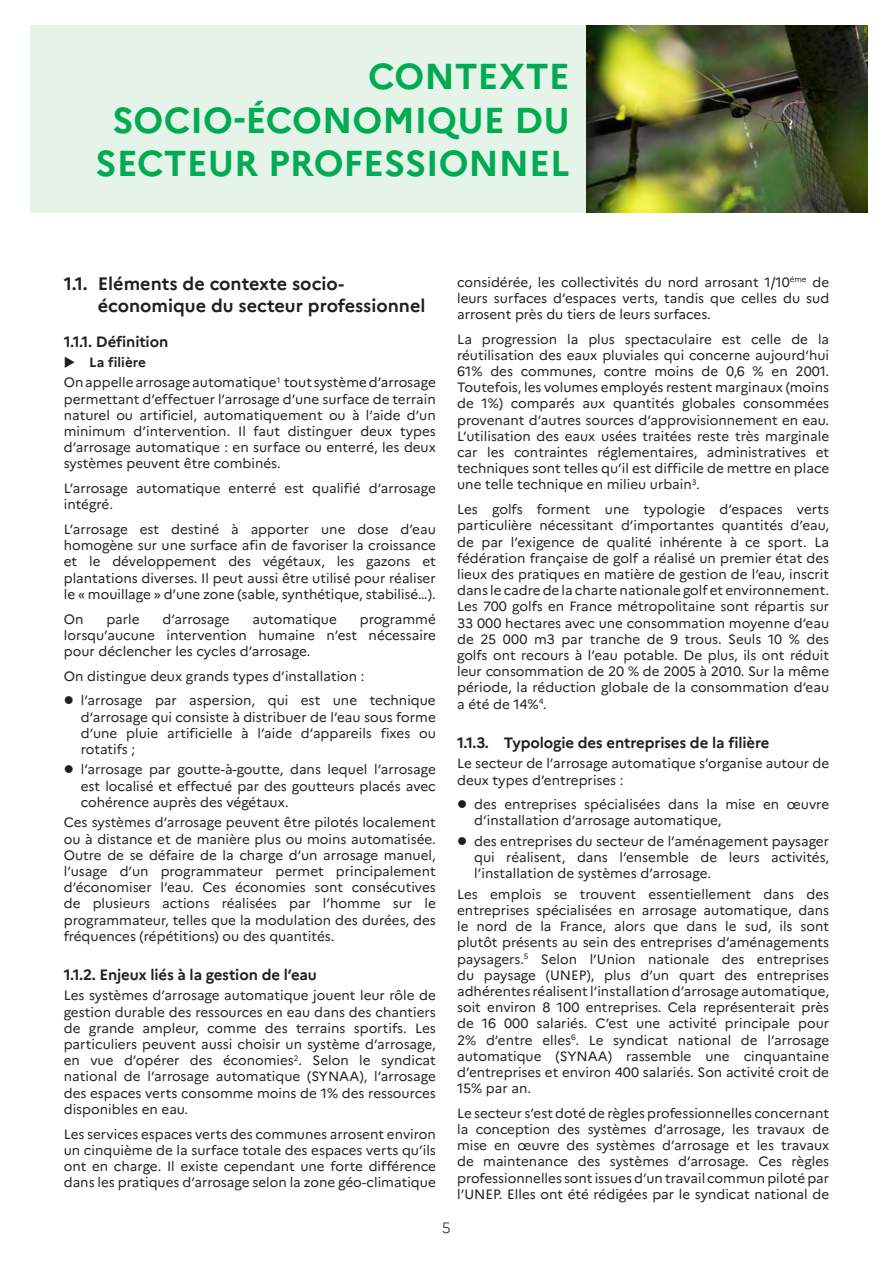
<style>
.page{position:relative;width:893px;height:1263px;background:#fff}
.page>*{position:absolute;margin:0;border:0;box-sizing:border-box;transform-origin:0 0}
.Titre_Rubrique_droit{font:700 36px/43.2px "Marianne";color:#00ab54;text-align:center}
._1_titre_Contexte{font:700 18px/21.6px "Marianne";color:#231f20}
._1-1_Inter-titre_Con{font:700 15px "Marianne";letter-spacing:-.01em;color:#231f20}
.t1{font:300 15px "Marianne";color:#231f20}
.Texte_sans-cesure{font:13.5px/16.2px "Marianne";color:#231f20;text-align:justify}
.Texte{font:13.5px/16.2px "Marianne";color:#231f20}
.t2{font:700 13.5px "Marianne";color:#231f20}
</style>
<div class="page">
<div style="left:30px;top:26px;width:837px;height:187px;background:#e6f3e9"></div>
<img style="left:587px;top:26px;width:280px;height:187px">
<p class="Titre_Rubrique_droit" style="left:368px;top:55px;width:203px">CONTEXTE</p>
<p class="Titre_Rubrique_droit" style="left:96px;top:98px;width:476px">SOCIO-ÉCONOMIQUE DU<br>SECTEUR PROFESSIONNEL</p>
<p class="_1_titre_Contexte" style="left:98px;top:273px;width:329px;text-indent:-34px">1.1. Eléments de contexte socio&shy;économique du secteur professionnel</p>
<p class="_1-1_Inter-titre_Con" style="left:64px;top:332px;width:106px">1.1.1. Définition</p>
<p class="t2" style="left:89px;top:354px;width:58px">La filière</p>
<p class="Texte_sans-cesure" style="left:64px;top:374px;width:374px">On appelle arrosage automatique<sup>1</sup> tout système d’arrosage permettant d’effectuer l’arrosage d’une surface de terrain naturel ou artificiel, automatiquement ou à l’aide d’un minimum d’intervention. Il faut distinguer deux types d’arrosage automatique : en surface ou enterré, les deux systèmes peuvent être combinés.</p>
<p class="Texte_sans-cesure" style="left:64px;top:480px;width:374px">L’arrosage automatique enterré est qualifié d’arrosage intégré.</p>
<p class="Texte_sans-cesure" style="left:64px;top:521px;width:374px">L’arrosage est destiné à apporter une dose d’eau homogène sur une surface afin de favoriser la croissance et le développement des végétaux, les gazons et plantations diverses. Il peut aussi être utilisé pour réaliser le « mouillage » d’une zone (sable, synthétique, stabilisé…).</p>
<p class="Texte_sans-cesure" style="left:64px;top:611px;width:21px">On</p>
<p class="Texte_sans-cesure" style="left:106px;top:611px;width:35px">parle</p>
<p class="Texte_sans-cesure" style="left:162px;top:611px;width:69px">d’arrosage</p>
<p class="Texte_sans-cesure" style="left:252px;top:611px;width:86px">automatique</p>
<p class="Texte_sans-cesure" style="left:64px;top:611px;width:374px;text-indent:296px">programmé lorsqu’aucune intervention humaine n’est nécessaire pour déclencher les cycles d’arrosage.</p>
<p class="Texte_sans-cesure" style="left:64px;top:668px;width:302px">On distingue deux grands types d’installation :</p>
<p class="Texte_sans-cesure" style="left:81px;top:692px;width:357px">l’arrosage par aspersion, qui est une technique d’arrosage qui consiste à distribuer de l’eau sous forme d’une pluie artificielle à l’aide d’appareils fixes ou rotatifs ;</p>
<p class="Texte_sans-cesure" style="left:81px;top:761px;width:357px">l’arrosage par goutte-à-goutte, dans lequel l’arrosage est localisé et effectué par des goutteurs placés avec cohérence auprès des végétaux.</p>
<p class="Texte_sans-cesure" style="left:64px;top:814px;width:374px">Ces systèmes d’arrosage peuvent être pilotés localement ou à distance et de manière plus ou moins automatisée.<br>Outre de se défaire de la charge d’un arrosage manuel, l’usage d’un programmateur permet principalement d’économiser l’eau. Ces économies sont consécutives de plusieurs actions réalisées par l’homme sur le programmateur, telles que la modulation des durées, des fréquences (répétitions) ou des quantités.</p>
<p class="_1-1_Inter-titre_Con" style="left:64px;top:965px;width:255px">1.1.2. Enjeux liés à la gestion de l’eau</p>
<p class="Texte_sans-cesure" style="left:64px;top:987px;width:374px">Les systèmes d’arrosage automatique jouent leur rôle de gestion durable des ressources en eau dans des chantiers de grande ampleur, comme des terrains sportifs. Les particuliers peuvent aussi choisir un système d’arrosage, en vue d’opérer des économies<sup>2</sup>. Selon le syndicat national de l’arrosage automatique (SYNAA), l’arrosage des espaces verts consomme moins de 1% des ressources disponibles en eau.</p>
<p class="Texte_sans-cesure" style="left:64px;top:1125px;width:374px">Les services espaces verts des communes arrosent environ un cinquième de la surface totale des espaces verts qu’ils ont en charge. Il existe cependant une forte différence dans les pratiques d’arrosage selon la zone géo-climatique</p>
<p class="Texte_sans-cesure" style="left:457px;top:274px;width:374px">considérée, les collectivités du nord arrosant 1/10<sup>éme</sup> de leurs surfaces d’espaces verts, tandis que celles du sud arrosent près du tiers de leurs surfaces.</p>
<p class="Texte_sans-cesure" style="left:457px;top:331px;width:374px">La progression la plus spectaculaire est celle de la réutilisation des eaux pluviales qui concerne aujourd’hui 61% des communes, contre moins de 0,6 % en 2001.<br>Toutefois, les volumes employés restent marginaux (moins de 1%) comparés aux quantités globales consommées provenant d’autres sources d’approvisionnement en eau.<br>L’utilisation des eaux usées traitées reste très marginale car les contraintes réglementaires, administratives et techniques sont telles qu’il est difficile de mettre en place une telle technique en milieu urbain<sup>3</sup>.</p>
<p class="Texte_sans-cesure" style="left:457px;top:501px;width:374px">Les golfs forment une typologie d’espaces verts particulière nécessitant d’importantes quantités d’eau, de par l’exigence de qualité inhérente à ce sport. La fédération française de golf a réalisé un premier état des lieux des pratiques en matière de gestion de l’eau, inscrit dans le cadre de la charte nationale golf et environnement.<br>Les 700 golfs en France métropolitaine sont répartis sur 33 000 hectares avec une consommation moyenne d’eau de 25 000 m3 par tranche de 9 trous. Seuls 10 % des golfs ont recours à l’eau potable. De plus, ils ont réduit leur consommation de 20 % de 2005 à 2010. Sur la même période, la réduction globale de la consommation d’eau a été de 14%<sup>4</sup>.</p>
<p class="_1-1_Inter-titre_Con" style="left:457px;top:733px;width:314px">1.1.3. Typologie des entreprises de la filière</p>
<p class="Texte" style="left:457px;top:755px;width:374px">Le secteur de l’arrosage automatique s’organise autour de deux types d’entreprises :</p>
<p class="Texte_sans-cesure" style="left:474px;top:796px;width:357px">des entreprises spécialisées dans la mise en œuvre d’installation d’arrosage automatique,</p>
<p class="Texte_sans-cesure" style="left:474px;top:833px;width:357px">des entreprises du secteur de l’aménagement paysager qui réalisent, dans l’ensemble de leurs activités, l’installation de systèmes d’arrosage.</p>
<p class="Texte_sans-cesure" style="left:457px;top:886px;width:374px">Les emplois se trouvent essentiellement dans des entreprises spécialisées en arrosage automatique, dans le nord de la France, alors que dans le sud, ils sont plutôt présents au sein des entreprises d’aménagements paysagers.<sup>5</sup> Selon l’Union nationale des entreprises du paysage (UNEP), plus d’un quart des entreprises adhérentes réalisent l’installation d’arrosage automatique, soit environ 8 100 entreprises. Cela représenterait près de 16 000 salariés. C’est une activité principale pour 2% d’entre elles<sup>6</sup>. Le syndicat national de l’arrosage automatique (SYNAA) rassemble une cinquantaine d’entreprises et environ 400 salariés. Son activité croit de 15% par an.</p>
<p class="Texte_sans-cesure" style="left:457px;top:1105px;width:374px">Le secteur s’est doté de règles professionnelles concernant la conception des systèmes d’arrosage, les travaux de mise en œuvre des systèmes d’arrosage et les travaux de maintenance des systèmes d’arrosage. Ces règles professionnelles sont issues d’un travail commun piloté par l’UNEP. Elles ont été rédigées par le syndicat national de</p>
<p class="t1" style="left:442px;top:1219px;width:10px">5</p>
</div>
